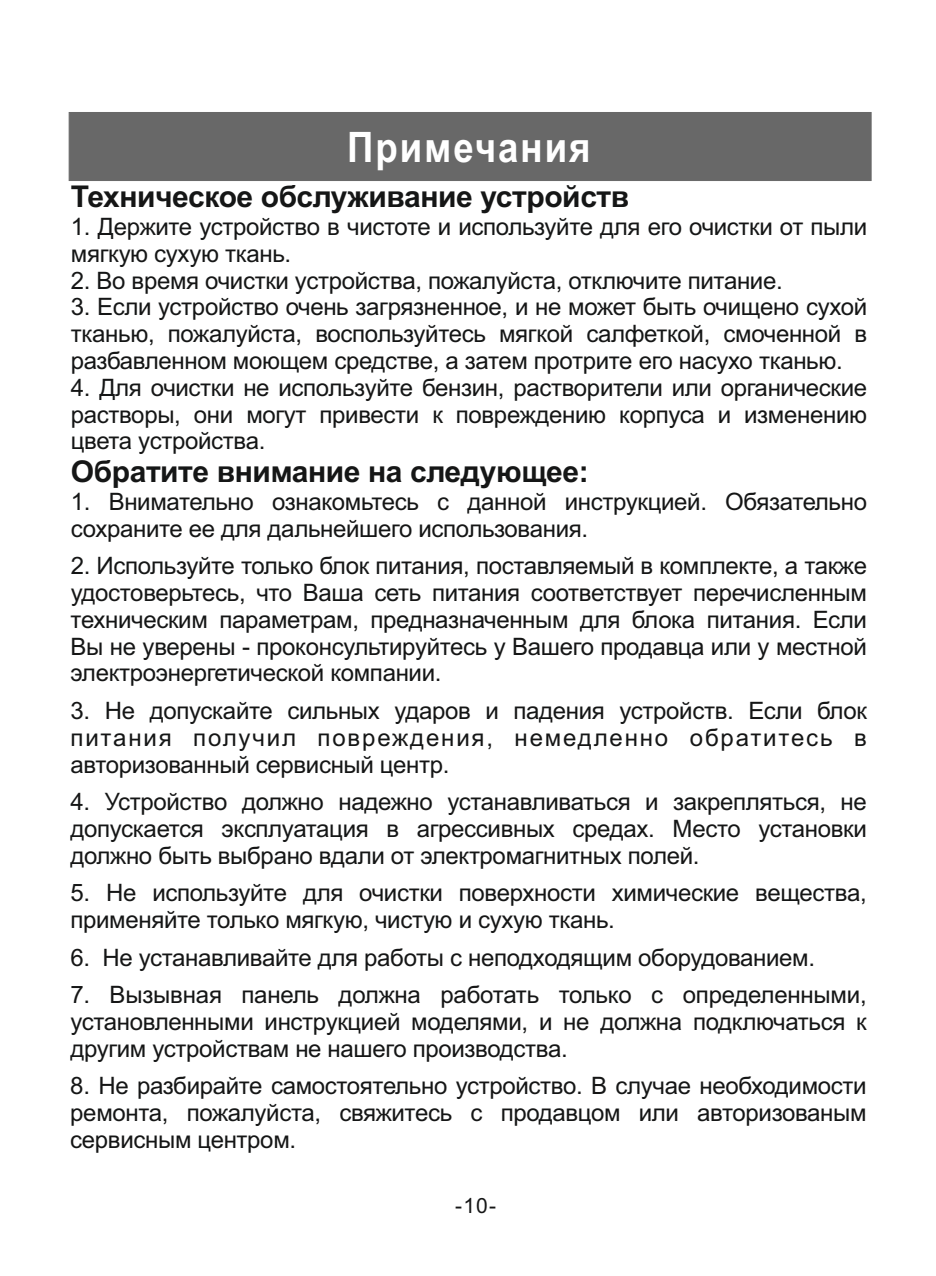
<style>
.page{position:relative;width:936px;height:1276px;background:#fff}
.page>*{position:absolute;margin:0;border:0;box-sizing:border-box;transform-origin:0 0}
.t1{font:700 42px "Arial";letter-spacing:.055em;color:#fff;scale:.87 1}
.t2{font:700 30px "Arial";letter-spacing:-.015em;color:#151616}
.t3{font:24px/26.7px "Arial";letter-spacing:-.015em;color:#151616;text-align:justify}
.t4{font:21px "Arial";color:#151616}
</style>
<div class="page">
<div style="left:68px;top:112px;width:803px;height:69px;background:#686868"></div>
<h1 class="t1" style="left:347px;top:132px;width:281px">Примечания</h1>
<p class="t2" style="left:71px;top:185px;width:560px">Техническое обслуживание устройств</p>
<p class="t3" style="left:71px;top:215px;width:797px">1. Держите устройство в чистоте и используйте для его очистки от пыли мягкую сухую ткань.</p>
<p class="t3" style="left:71px;top:269px;width:713px">2. Во время очистки устройства, пожалуйста, отключите питание.</p>
<p class="t3" style="left:71px;top:296px;width:797px">3. Если устройство очень загрязненное, и не может быть очищено сухой тканью, пожалуйста, воспользуйтесь мягкой салфеткой, смоченной в разбавленном моющем средстве, а затем протрите его насухо тканью.</p>
<p class="t3" style="left:71px;top:376px;width:797px">4. Для очистки не используйте бензин, растворители или органические растворы, они могут привести к повреждению корпуса и изменению цвета устройства.</p>
<p class="t2" style="left:71px;top:460px;width:519px">Обратите внимание на следующее:</p>
<p class="t3" style="left:71px;top:490px;width:797px">1. Внимательно ознакомьтесь с данной инструкцией. Обязательно сохраните ее для дальнейшего использования.</p>
<p class="t3" style="left:71px;top:554px;width:797px">2. Используйте только блок питания, поставляемый в комплекте, а также удостоверьтесь, что Ваша сеть питания соответствует перечисленным техническим параметрам, предназначенным для блока питания. Если Вы не уверены - проконсультируйтесь у Вашего продавца или у местной электроэнергетической компании.</p>
<p class="t3" style="left:71px;top:699px;width:797px">3. Не допускайте сильных ударов и падения устройств. Если блок питания получил повреждения, немедленно обратитесь в авторизованный сервисный центр.</p>
<p class="t3" style="left:70px;top:790px;width:797px">4. Устройство должно надежно устанавливаться и закрепляться, не допускается эксплуатация в агрессивных средах. Место установки должно быть выбрано вдали от электромагнитных полей.</p>
<p class="t3" style="left:70px;top:881px;width:797px">5. Не используйте для очистки поверхности химические вещества, применяйте только мягкую, чистую и сухую ткань.</p>
<p class="t3" style="left:70px;top:946px;width:746px">6. Не устанавливайте для работы с неподходящим оборудованием.</p>
<p class="t3" style="left:70px;top:983px;width:797px">7. Вызывная панель должна работать только с определенными, установленными инструкцией моделями, и не должна подключаться к другим устройствам не нашего производства.</p>
<p class="t3" style="left:70px;top:1075px;width:797px">8. Не разбирайте самостоятельно устройство. В случае необходимости ремонта, пожалуйста, свяжитесь с продавцом или авторизованым сервисным центром.</p>
<p class="t4" style="left:455px;top:1197px;width:42px">-10-</p>
</div>
